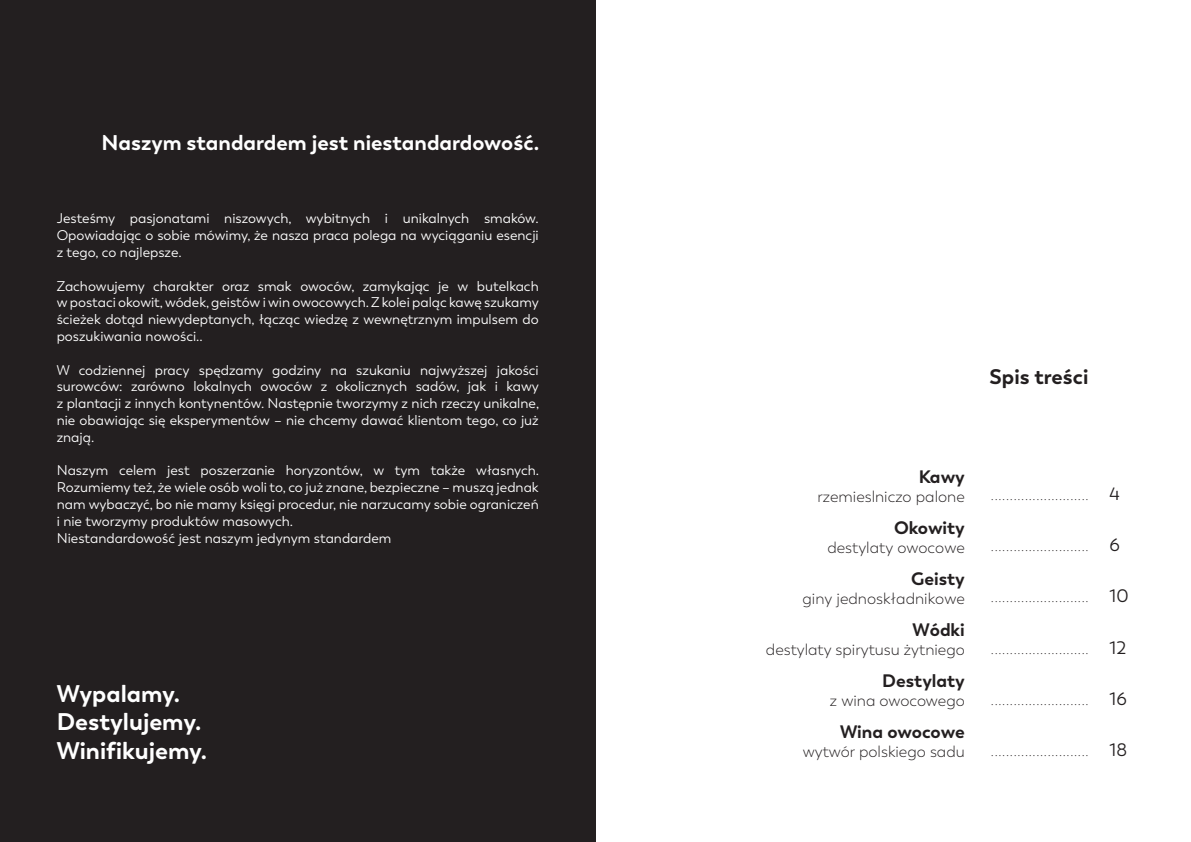
<style>
.page{position:relative;width:1191px;height:842px;background:#fff}
.page>*{position:absolute;margin:0;border:0;box-sizing:border-box;transform-origin:0 0}
.t1{font:700 24px "Boston";color:#fff}
.t2{font:700 21.2px "Boston";color:#fff}
.t3{font:700 21px "Boston";color:#231f20}
.t4{font:100 18px "Boston";color:#231f20}
.t5{font:700 18px "Boston";color:#231f20}
.t6{font:18px "Boston";color:#231f20}
.t7{font:300 16px "Boston";color:#231f20}
.t8{font:14px/16.8px "Boston";color:#fff;text-align:justify}
</style>
<div class="page">
<div style="left:0;top:0;width:595px;height:842px;background:#231f20"></div>
<p class="t2" style="left:102px;top:130px;width:439px">Naszym standardem jest niestandardowość.</p>
<p class="t8" style="left:57px;top:210px;width:483px">Jesteśmy pasjonatami niszowych, wybitnych i unikalnych smaków.<br>Opowiadając o sobie mówimy, że nasza praca polega na wyciąganiu esencji z tego, co najlepsze.</p>
<p class="t8" style="left:57px;top:277px;width:484px">Zachowujemy charakter oraz smak owoców, zamykając je w butelkach w postaci okowit, wódek, geistów i win owocowych. Z kolei paląc kawę szukamy ścieżek dotąd niewydeptanych, łącząc wiedzę z wewnętrznym impulsem do poszukiwania nowości..</p>
<p class="t8" style="left:57px;top:361px;width:484px">W codziennej pracy spędzamy godziny na szukaniu najwyższej jakości surowców: zarówno lokalnych owoców z okolicznych sadów, jak i kawy z plantacji z innych kontynentów. Następnie tworzymy z nich rzeczy unikalne, nie obawiając się eksperymentów – nie chcemy dawać klientom tego, co już znają.</p>
<p class="t8" style="left:57px;top:462px;width:484px">Naszym celem jest poszerzanie horyzontów, w tym także własnych.<br>Rozumiemy też, że wiele osób woli to, co już znane, bezpieczne – muszą jednak nam wybaczyć, bo nie mamy księgi procedur, nie narzucamy sobie ograniczeń i nie tworzymy produktów masowych.</p>
<p class="t8" style="left:57px;top:529px;width:336px">Niestandardowość jest naszym jedynym standardem</p>
<p class="t1" style="left:57px;top:678px;width:125px">Wypalamy.</p>
<p class="t1" style="left:57px;top:707px;width:146px">Destylujemy.</p>
<p class="t1" style="left:57px;top:736px;width:152px">Winifikujemy.</p>
<p class="t3" style="left:989px;top:363px;width:100px">Spis treści</p>
<p class="t5" style="left:918px;top:465px;width:48px">Kawy</p>
<p class="t7" style="left:817px;top:487px;width:149px">rzemieslniczo palone</p>
<p class="t5" style="left:894px;top:516px;width:72px">Okowity</p>
<p class="t7" style="left:827px;top:538px;width:139px">destylaty owocowe</p>
<p class="t5" style="left:911px;top:567px;width:55px">Geisty</p>
<p class="t7" style="left:802px;top:590px;width:164px">giny jednoskładnikowe</p>
<p class="t5" style="left:912px;top:619px;width:54px">Wódki</p>
<p class="t7" style="left:766px;top:641px;width:200px">destylaty spirytusu żytniego</p>
<p class="t5" style="left:882px;top:670px;width:84px">Destylaty</p>
<p class="t7" style="left:830px;top:692px;width:136px">z wina owocowego</p>
<p class="t5" style="left:840px;top:721px;width:126px">Wina owocowe</p>
<p class="t7" style="left:803px;top:743px;width:163px">wytwór polskiego sadu</p>
<p class="t4" style="left:990px;top:484px;width:100px">..........................</p>
<p class="t4" style="left:990px;top:535px;width:100px">..........................</p>
<p class="t4" style="left:990px;top:586px;width:100px">..........................</p>
<p class="t4" style="left:990px;top:637px;width:100px">..........................</p>
<p class="t4" style="left:990px;top:688px;width:100px">..........................</p>
<p class="t4" style="left:990px;top:739px;width:100px">..........................</p>
<p class="t6" style="left:1109px;top:484px;width:12px">4</p>
<p class="t6" style="left:1109px;top:535px;width:12px">6</p>
<p class="t6" style="left:1109px;top:586px;width:21px">10</p>
<p class="t6" style="left:1109px;top:637px;width:18px">12</p>
<p class="t6" style="left:1109px;top:688px;width:19px">16</p>
<p class="t6" style="left:1109px;top:739px;width:19px">18</p>
</div>
